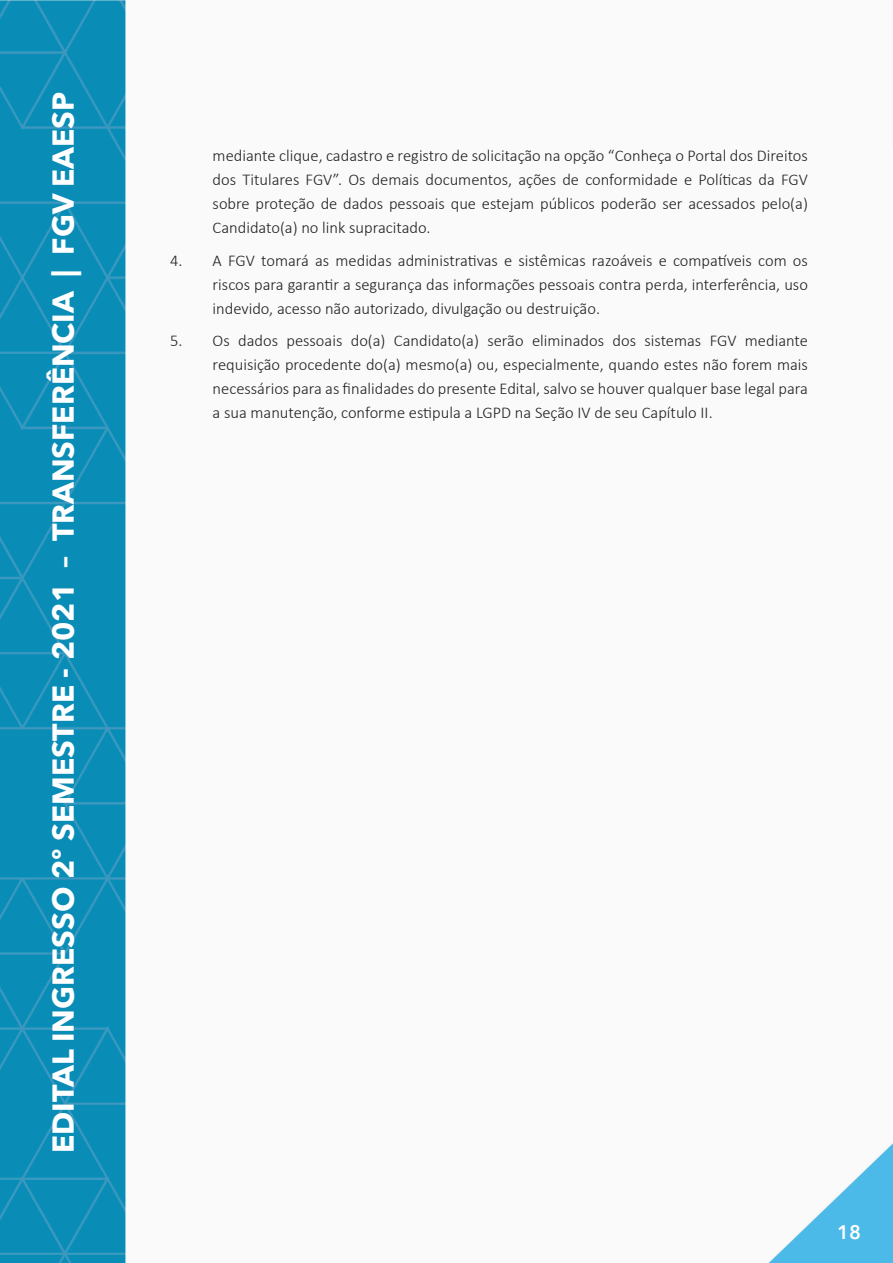
<style>
.page{position:relative;width:893px;height:1263px;background:#fff}
.page>*{position:absolute;margin:0;border:0;box-sizing:border-box;transform-origin:0 0}
.t1{font:700 30px "Avenir Next LT Pro";color:#fff}
.t2{font:600 19.5px "Avenir Next LT Pro";color:#fff}
.t3{font:300 16.5px/24px "Calibri";color:#231f20;text-align:justify}
</style>
<div class="page">
<img style="left:0;top:0;width:893px;height:1262px">
<div style="left:170px;top:0;width:723px;height:149px;background:#fafafa"></div>
<h1 class="t1" style="left:45px;top:1153px;width:1063px;rotate:-90deg">EDITAL INGRESSO 2º SEMESTRE - 2021 – TRANSFERÊNCIA | FGV EAESP</h1>
<p class="t3" style="left:213px;top:144px;width:597px">mediante clique, cadastro e registro de solicitação na opção “Conheça o Portal dos Direitos dos Titulares FGV”. Os demais documentos, ações de conformidade e Políticas da FGV sobre proteção de dados pessoais que estejam públicos poderão ser acessados pelo(a)<br>Candidato(a) no link supracitado.</p>
<p class="t3" style="left:213px;top:248px;width:597px;text-indent:-43px">4. A FGV tomará as medidas administrativas e sistêmicas razoáveis e compatíveis com os riscos para garantir a segurança das informações pessoais contra perda, interferência, uso indevido, acesso não autorizado, divulgação ou destruição.</p>
<p class="t3" style="left:213px;top:329px;width:597px;text-indent:-43px">5. Os dados pessoais do(a) Candidato(a) serão eliminados dos sistemas FGV mediante requisição procedente do(a) mesmo(a) ou, especialmente, quando estes não forem mais necessários para as finalidades do presente Edital, salvo se houver qualquer base legal para a sua manutenção, conforme estipula a LGPD na Seção IV de seu Capítulo II.</p>
<p class="t2" style="left:837px;top:1220px;width:25px">18</p>
</div>
